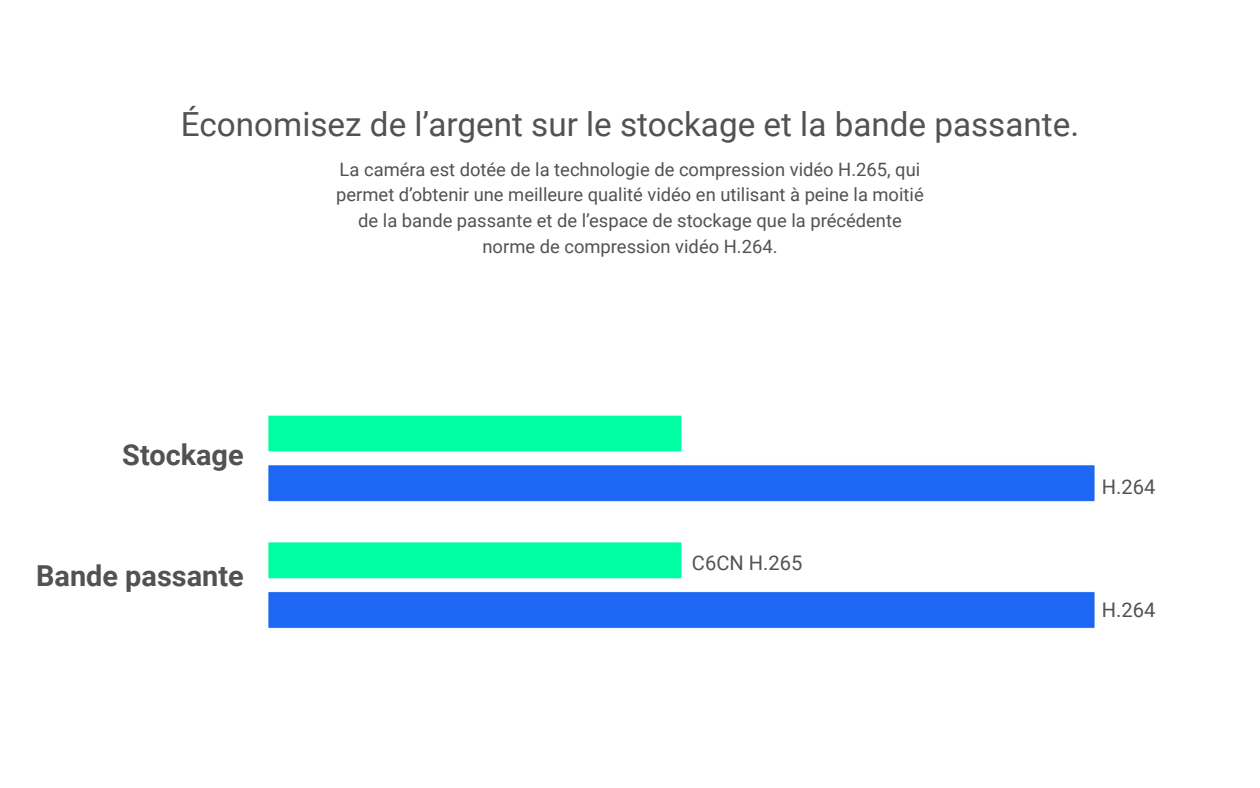
<style>
.page{position:relative;width:1260px;height:788px;background:#fff}
.page>*{position:absolute;margin:0;border:0;box-sizing:border-box;transform-origin:0 0}
.t1{font:33.25px "Roboto";color:#525253}
.t2{font:700 28.88px "Roboto";color:#525253}
.t3{font:20.12px "Roboto";color:#525253}
.t4{font:18.38px/25.6px "Roboto";color:#525253;text-align:center}
</style>
<div class="page">
<img style="left:268px;top:415px;width:827px;height:214px">
<div style="left:685px;top:411px;width:154px;height:38px;background:#fff"></div>
<div style="left:692px;top:540px;width:154px;height:37px;background:#fff"></div>
<h1 class="t1" style="left:181px;top:100px;width:900px">Économisez de l’argent sur le stockage et la bande passante.</h1>
<p class="t4" style="left:336px;top:156px;width:589px">La caméra est dotée de la technologie de compression vidéo H.265, qui permet d’obtenir une meilleure qualité vidéo en utilisant à peine la moitié de la bande passante et de l’espace de stockage que la précédente norme de compression vidéo H.264.</p>
<h2 class="t2" style="left:122px;top:434px;width:123px">Stockage</h2>
<h2 class="t2" style="left:36px;top:555px;width:209px">Bande passante</h2>
<p class="t3" style="left:692px;top:548px;width:112px">C6CN H.265</p>
<p class="t3" style="left:1102px;top:473px;width:55px">H.264</p>
<p class="t3" style="left:1102px;top:596px;width:55px">H.264</p>
</div>
